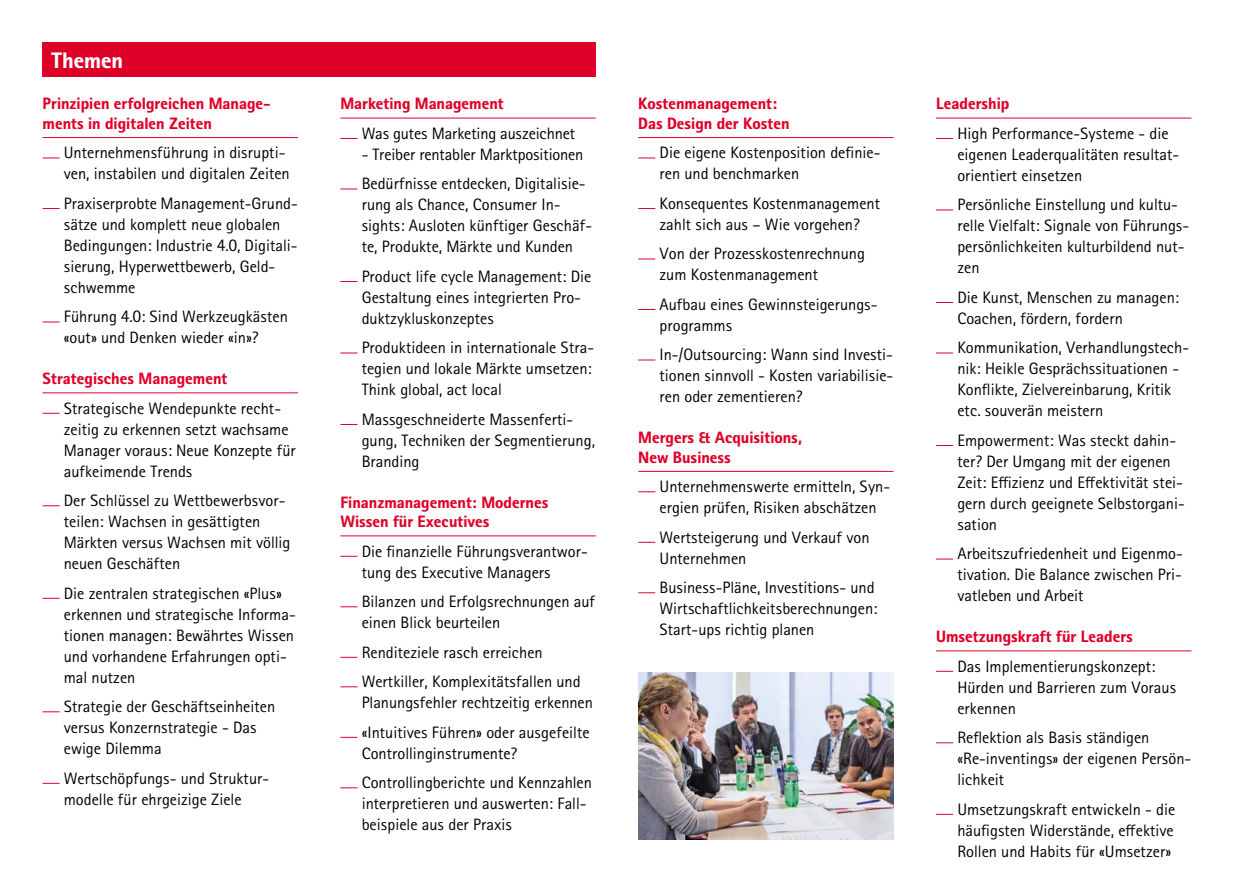
<style>
.page{position:relative;width:1234px;height:893px;background:#fff}
.page>*{position:absolute;margin:0;border:0;box-sizing:border-box;transform-origin:0 0}
.t1{font:800 22.5px "Rotis II Sans Pro";color:#fff}
.t2{font:16.5px/21px "Rotis II Sans Pro";color:#000}
.t3{font:800 16.5px/19.5px "Rotis II Sans Pro";color:#df0028}
</style>
<div class="page">
<div style="left:43px;top:43px;width:552px;height:34px;background:#df0028"></div>
<hr style="left:43px;top:137px;width:255px;height:1px;background:#df0028">
<svg style="left:43px;top:158px;width:17px;height:1px"></svg>
<svg style="left:43px;top:208px;width:17px;height:1px"></svg>
<svg style="left:43px;top:322px;width:17px;height:1px"></svg>
<hr style="left:43px;top:392px;width:255px;height:1px;background:#df0028">
<svg style="left:43px;top:413px;width:17px;height:1px"></svg>
<svg style="left:43px;top:505px;width:17px;height:1px"></svg>
<svg style="left:43px;top:598px;width:17px;height:1px"></svg>
<svg style="left:43px;top:711px;width:17px;height:1px"></svg>
<svg style="left:43px;top:783px;width:17px;height:1px"></svg>
<hr style="left:340px;top:118px;width:255px;height:1px;background:#df0028">
<svg style="left:340px;top:138px;width:17px;height:1px"></svg>
<svg style="left:340px;top:189px;width:17px;height:1px"></svg>
<svg style="left:340px;top:281px;width:17px;height:1px"></svg>
<svg style="left:340px;top:353px;width:17px;height:1px"></svg>
<svg style="left:340px;top:424px;width:17px;height:1px"></svg>
<hr style="left:340px;top:535px;width:255px;height:1px;background:#df0028">
<svg style="left:340px;top:556px;width:17px;height:1px"></svg>
<svg style="left:340px;top:606px;width:17px;height:1px"></svg>
<svg style="left:340px;top:657px;width:17px;height:1px"></svg>
<svg style="left:340px;top:686px;width:17px;height:1px"></svg>
<svg style="left:340px;top:737px;width:17px;height:1px"></svg>
<svg style="left:340px;top:788px;width:17px;height:1px"></svg>
<hr style="left:638px;top:137px;width:255px;height:1px;background:#df0028">
<svg style="left:638px;top:158px;width:17px;height:1px"></svg>
<svg style="left:638px;top:208px;width:17px;height:1px"></svg>
<svg style="left:638px;top:259px;width:17px;height:1px"></svg>
<svg style="left:638px;top:309px;width:17px;height:1px"></svg>
<svg style="left:638px;top:360px;width:17px;height:1px"></svg>
<hr style="left:638px;top:471px;width:255px;height:1px;background:#df0028">
<svg style="left:638px;top:491px;width:17px;height:1px"></svg>
<svg style="left:638px;top:542px;width:17px;height:1px"></svg>
<svg style="left:638px;top:592px;width:17px;height:1px"></svg>
<hr style="left:935px;top:118px;width:256px;height:1px;background:#df0028">
<svg style="left:936px;top:138px;width:16px;height:1px"></svg>
<svg style="left:936px;top:210px;width:16px;height:1px"></svg>
<svg style="left:936px;top:302px;width:16px;height:1px"></svg>
<svg style="left:936px;top:353px;width:16px;height:1px"></svg>
<svg style="left:936px;top:445px;width:16px;height:1px"></svg>
<svg style="left:936px;top:559px;width:16px;height:1px"></svg>
<hr style="left:935px;top:650px;width:256px;height:1px;background:#df0028">
<svg style="left:936px;top:671px;width:16px;height:1px"></svg>
<svg style="left:936px;top:742px;width:16px;height:1px"></svg>
<svg style="left:936px;top:814px;width:16px;height:1px"></svg>
<img style="left:638px;top:672px;width:255px;height:167px">
<h1 class="t1" style="left:51px;top:47px;width:74px">Themen</h1>
<p class="t3" style="left:43px;top:94px;width:229px">Prinzipien erfolgreichen Manage&shy;ments in digitalen Zeiten</p>
<p class="t2" style="left:64px;top:142px;width:227px">Unternehmensführung in disrupti&shy;ven, instabilen und digitalen Zeiten</p>
<p class="t2" style="left:64px;top:193px;width:235px">Praxiserprobte Management-Grund&shy;sätze und komplett neue globalen<br>Bedingungen: Industrie 4.0, Digitali&shy;sierung, Hyperwettbewerb, Geld&shy;schwemme</p>
<p class="t2" style="left:64px;top:306px;width:225px">Führung 4.0: Sind Werkzeugkästen «out» und Denken wieder «in»?</p>
<p class="t3" style="left:43px;top:369px;width:186px">Strategisches Management</p>
<p class="t2" style="left:64px;top:397px;width:233px">Strategische Wendepunkte recht&shy;zeitig zu erkennen setzt wachsame<br>Manager voraus: Neue Konzepte für aufkeimende Trends</p>
<p class="t2" style="left:64px;top:490px;width:228px">Der Schlüssel zu Wettbewerbsvor&shy;teilen: Wachsen in gesättigten<br>Märkten versus Wachsen mit völlig neuen Geschäften</p>
<p class="t2" style="left:64px;top:583px;width:233px">Die zentralen strategischen «Plus» erkennen und strategische Informa&shy;tionen managen: Bewährtes Wissen und vorhandene Erfahrungen opti&shy;mal nutzen</p>
<p class="t2" style="left:64px;top:696px;width:213px">Strategie der Geschäftseinheiten versus Konzernstrategie - Das ewige Dilemma</p>
<p class="t2" style="left:64px;top:768px;width:207px">Wertschöpfungs- und Struktur&shy;modelle für ehrgeizige Ziele</p>
<p class="t3" style="left:340px;top:94px;width:165px">Marketing Management</p>
<p class="t2" style="left:361px;top:123px;width:215px">Was gutes Marketing auszeichnet</p>
<p class="t2" style="left:361px;top:139px;width:225px;line-height:29.5px">- Treiber rentabler Marktpositionen<br>Bedürfnisse entdecken, Digitalisie-</p>
<p class="t2" style="left:361px;top:194px;width:232px">rung als Chance, Consumer In&shy;sights: Ausloten künftiger Geschäf&shy;te, Produkte, Märkte und Kunden</p>
<p class="t2" style="left:361px;top:266px;width:231px">Product life cycle Management: Die<br>Gestaltung eines integrierten Pro&shy;duktzykluskonzeptes</p>
<p class="t2" style="left:361px;top:337px;width:234px">Produktideen in internationale Stra&shy;tegien und lokale Märkte umsetzen:<br>Think global, act local</p>
<p class="t2" style="left:361px;top:409px;width:235px">Massgeschneiderte Massenferti&shy;gung, Techniken der Segmentierung,<br>Branding</p>
<p class="t3" style="left:340px;top:492px;width:209px">Finanzmanagement: Modernes<br>Wissen für Executives</p>
<p class="t2" style="left:361px;top:541px;width:227px">Die finanzielle Führungsverantwor&shy;tung des Executive Managers</p>
<p class="t2" style="left:361px;top:591px;width:235px">Bilanzen und Erfolgsrechnungen auf einen Blick beurteilen</p>
<p class="t2" style="left:361px;top:637px;width:220px;line-height:29.5px">Renditeziele rasch erreichen<br>Wertkiller, Komplexitätsfallen und</p>
<p class="t2" style="left:361px;top:688px;width:233px;line-height:29.5px">Planungsfehler rechtzeitig erkennen «Intuitives Führen» oder ausgefeilte</p>
<p class="t2" style="left:361px;top:738px;width:232px;line-height:29.5px">Controllinginstrumente?<br>Controllingberichte und Kennzahlen</p>
<p class="t2" style="left:361px;top:793px;width:226px">interpretieren und auswerten: Fall&shy;beispiele aus der Praxis</p>
<p class="t3" style="left:638px;top:94px;width:153px">Kostenmanagement:<br>Das Design der Kosten</p>
<p class="t2" style="left:659px;top:142px;width:222px">Die eigene Kostenposition definie&shy;ren und benchmarken</p>
<p class="t2" style="left:659px;top:193px;width:222px">Konsequentes Kostenmanagement zahlt sich aus – Wie vorgehen?</p>
<p class="t2" style="left:659px;top:243px;width:207px">Von der Prozesskostenrechnung zum Kostenmanagement</p>
<p class="t2" style="left:659px;top:294px;width:219px">Aufbau eines Gewinnsteigerungs&shy;programms</p>
<p class="t2" style="left:659px;top:344px;width:235px;text-align:justify">In-/Outsourcing: Wann sind Investi&shy;tionen sinnvoll - Kosten variabilisie&shy;ren oder zementieren?</p>
<p class="t3" style="left:638px;top:428px;width:165px">Mergers &amp; Acquisitions,<br>New Business</p>
<p class="t2" style="left:659px;top:476px;width:232px">Unternehmenswerte ermitteln, Syn&shy;ergien prüfen, Risiken abschätzen</p>
<p class="t2" style="left:659px;top:526px;width:211px">Wertsteigerung und Verkauf von<br>Unternehmen</p>
<p class="t2" style="left:659px;top:577px;width:219px">Business-Pläne, Investitions- und<br>Wirtschaftlichkeitsberechnungen:<br>Start-ups richtig planen</p>
<p class="t3" style="left:935px;top:94px;width:75px">Leadership</p>
<p class="t2" style="left:957px;top:123px;width:223px">High Performance-Systeme - die eigenen Leaderqualitäten resultat&shy;orientiert einsetzen</p>
<p class="t2" style="left:957px;top:194px;width:233px">Persönliche Einstellung und kultu&shy;relle Vielfalt: Signale von Führungs&shy;persönlichkeiten kulturbildend nut&shy;zen</p>
<p class="t2" style="left:957px;top:287px;width:223px">Die Kunst, Menschen zu managen:<br>Coachen, fördern, fordern</p>
<p class="t2" style="left:957px;top:337px;width:233px">Kommunikation, Verhandlungstech&shy;nik: Heikle Gesprächssituationen - Konflikte, Zielvereinbarung, Kritik etc. souverän meistern</p>
<p class="t2" style="left:957px;top:430px;width:229px">Empowerment: Was steckt dahin&shy;ter? Der Umgang mit der eigenen<br>Zeit: Effizienz und Effektivität stei&shy;gern durch geeignete Selbstorgani&shy;sation</p>
<p class="t2" style="left:957px;top:543px;width:227px;text-align:justify">Arbeitszufriedenheit und Eigenmo&shy;tivation. Die Balance zwischen Pri&shy;vatleben und Arbeit</p>
<p class="t3" style="left:935px;top:627px;width:198px">Umsetzungskraft für Leaders</p>
<p class="t2" style="left:957px;top:656px;width:220px">Das Implementierungskonzept:<br>Hürden und Barrieren zum Voraus erkennen</p>
<p class="t2" style="left:957px;top:727px;width:235px">Reflektion als Basis ständigen «Re-inventings» der eigenen Persön&shy;lichkeit</p>
<p class="t2" style="left:957px;top:799px;width:219px;text-align:justify">Umsetzungskraft entwickeln - die häufigsten Widerstände, effektive Rollen und Habits für «Umsetzer»</p>
</div>
